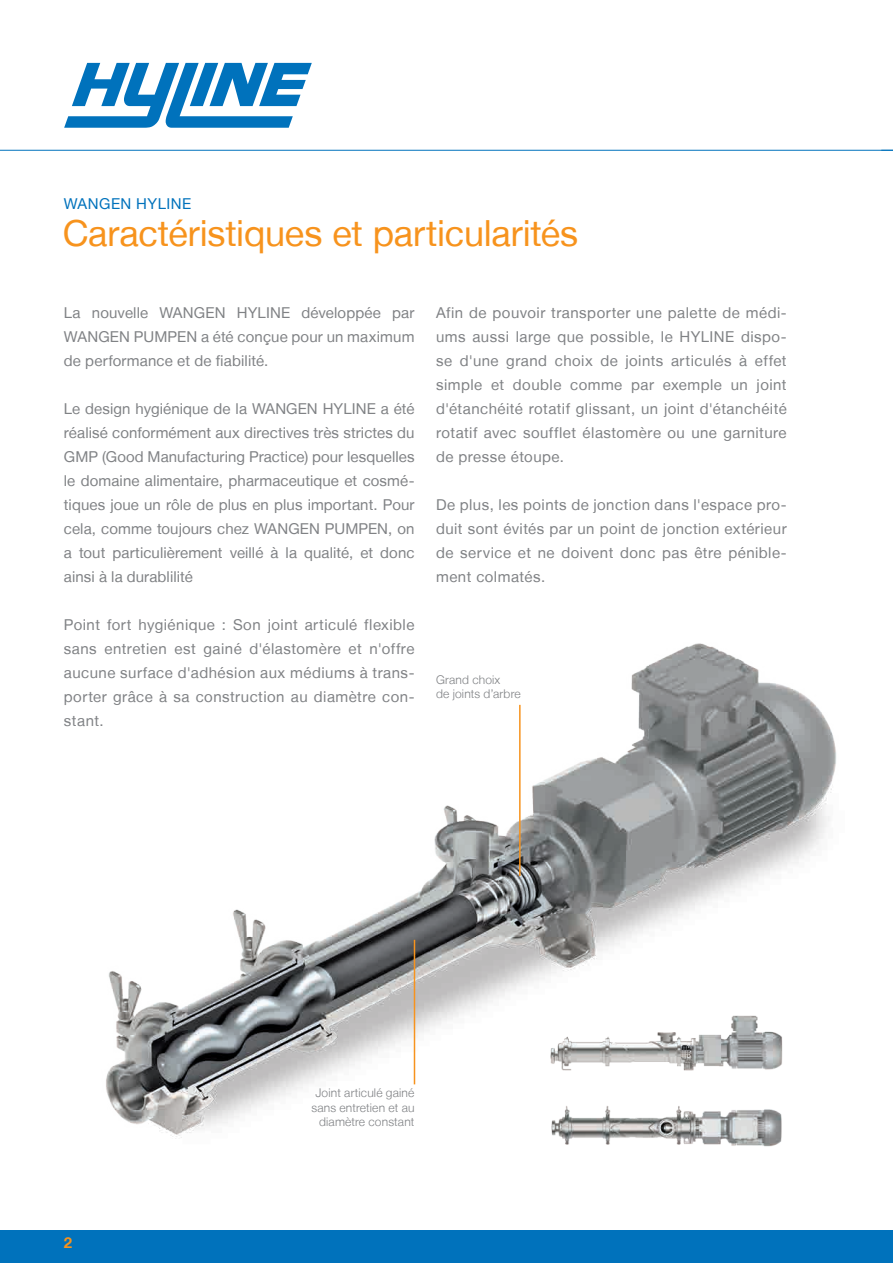
<style>
.page{position:relative;width:893px;height:1263px;background:#fff}
.page>*{position:absolute;margin:0;border:0;box-sizing:border-box;transform-origin:0 0}
.t1{font:36px "Helvetica Neue LT";letter-spacing:-.005em;color:#f7931d}
.t2{font:15px/24px "Helvetica Neue LT";letter-spacing:.03em;color:#808285;text-align:justify}
.t3{font:15px "Helvetica Neue LT";letter-spacing:.03em;color:#0072bc}
.t4{font:700 15px "Helvetica Neue LT";color:#f7931d}
.t5{font:300 12px/14.4px "Helvetica Neue LT";letter-spacing:.015em;color:#808285;text-align:right}
</style>
<div class="page">
<hr style="left:0;top:150px;width:893px;height:1px;background:#0072bc">
<div style="left:0;top:1230px;width:893px;height:33px;background:#0072bc"></div>
<img style="left:106px;top:643px;width:731px;height:496px">
<img style="left:540px;top:1097px;width:252px;height:50px">
<img style="left:543px;top:1011px;width:256px;height:67px">
<svg style="left:64px;top:63px;width:248px;height:65px"></svg>
<hr style="left:414px;top:940px;width:1px;height:144px;background:#f7931d">
<hr style="left:519px;top:705px;width:2px;height:171px;background:#f7931d">
<p class="t3" style="left:64px;top:194px;width:129px">WANGEN HYLINE</p>
<h1 class="t1" style="left:63px;top:212px;width:517px">Caractéristiques et particularités</h1>
<p class="t2" style="left:64px;top:300px;width:352px">La nouvelle WANGEN HYLINE développée par WANGEN PUMPEN a été conçue pour un maximum de performance et de fiabilité.</p>
<p class="t2" style="left:64px;top:396px;width:352px">Le design hygiénique de la WANGEN HYLINE a été réalisé conformément aux directives très strictes du GMP (Good Manufacturing Practice) pour lesquelles le domaine alimentaire, pharmaceutique et cosmé&shy;tiques joue un rôle de plus en plus important. Pour cela, comme toujours chez WANGEN PUMPEN, on a tout particulièrement veillé à la qualité, et donc ainsi à la durablilité</p>
<p class="t2" style="left:64px;top:612px;width:352px">Point fort hygiénique : Son joint articulé flexible sans entretien est gainé d'élastomère et n'offre aucune surface d'adhésion aux médiums à trans&shy;porter grâce à sa construction au diamètre con&shy;stant.</p>
<p class="t2" style="left:436px;top:300px;width:352px">Afin de pouvoir transporter une palette de médi&shy;ums aussi large que possible, le HYLINE dispo&shy;se d'une grand choix de joints articulés à effet simple et double comme par exemple un joint d'étanchéité rotatif glissant, un joint d'étanchéité rotatif avec soufflet élastomère ou une garniture de presse étoupe.</p>
<p class="t2" style="left:436px;top:492px;width:352px">De plus, les points de jonction dans l'espace pro&shy;duit sont évités par un point de jonction extérieur de service et ne doivent donc pas être pénible&shy;ment colmatés.</p>
<p class="t5" style="left:436px;top:672px;width:86px;text-align:left">Grand choix<br>de joints d’arbre</p>
<p class="t4" style="left:64px;top:1233px;width:10px">2</p>
<p class="t5" style="left:311px;top:1085px;width:105px">Joint articulé gainé sans entretien et au diamètre constant</p>
</div>
